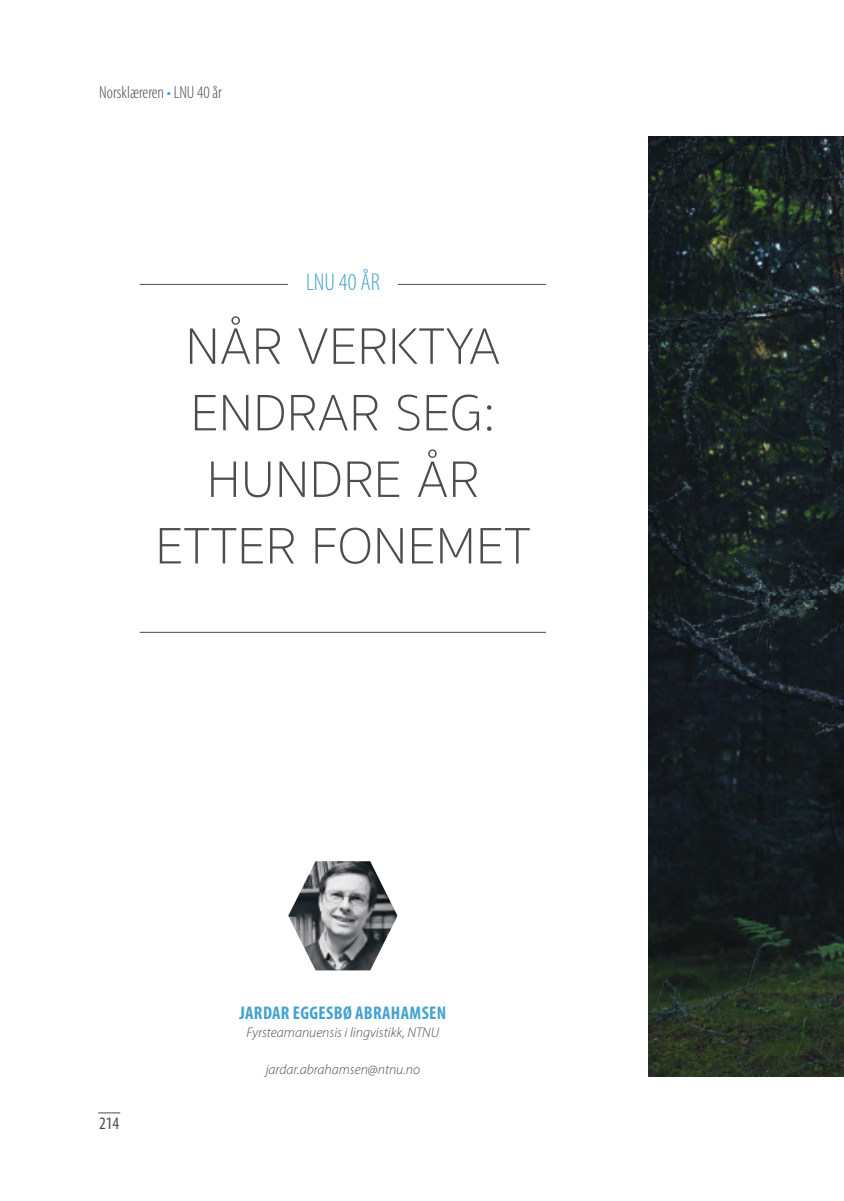
<style>
.page{position:relative;width:844px;height:1201px;background:#fff}
.page>*{position:absolute;margin:0;border:0;box-sizing:border-box;transform-origin:0 0}
.t1{font:300 condensed 24.5px "Myriad Pro";color:#43a2d1}
.t2{font:700 condensed 18.38px "Myriad Pro";letter-spacing:.02em;color:#43a2d1}
.t3{font:300 condensed 17.5px "Myriad Pro";color:#4a4d4e}
.t4{font:condensed 17.5px "Myriad Pro";color:#4a4d4e}
.t5{font:italic 300 14px "Myriad Pro";color:#4a4d4e}
.s1{color:#43a2d1}
</style>
<div class="page">
<svg style="left:190px;top:328px;width:25px;height:36px"></svg>
<svg style="left:221px;top:316px;width:29px;height:48px"></svg>
<svg style="left:256px;top:328px;width:24px;height:36px"></svg>
<svg style="left:298px;top:328px;width:29px;height:36px"></svg>
<svg style="left:333px;top:328px;width:21px;height:36px"></svg>
<svg style="left:362px;top:328px;width:23px;height:36px"></svg>
<svg style="left:392px;top:328px;width:107px;height:36px"></svg>
<svg style="left:195px;top:395px;width:21px;height:35px"></svg>
<svg style="left:223px;top:395px;width:25px;height:35px"></svg>
<svg style="left:257px;top:395px;width:27px;height:35px"></svg>
<svg style="left:291px;top:395px;width:86px;height:35px"></svg>
<svg style="left:398px;top:394px;width:21px;height:37px"></svg>
<svg style="left:426px;top:394px;width:53px;height:37px"></svg>
<svg style="left:487px;top:405px;width:4px;height:26px"></svg>
<svg style="left:211px;top:461px;width:25px;height:36px"></svg>
<svg style="left:245px;top:461px;width:25px;height:36px"></svg>
<svg style="left:279px;top:461px;width:25px;height:36px"></svg>
<svg style="left:314px;top:461px;width:26px;height:36px"></svg>
<svg style="left:347px;top:461px;width:24px;height:36px"></svg>
<svg style="left:378px;top:461px;width:21px;height:36px"></svg>
<svg style="left:418px;top:449px;width:29px;height:48px"></svg>
<svg style="left:453px;top:461px;width:24px;height:36px"></svg>
<svg style="left:160px;top:528px;width:76px;height:35px"></svg>
<svg style="left:242px;top:528px;width:21px;height:35px"></svg>
<svg style="left:270px;top:528px;width:24px;height:35px"></svg>
<svg style="left:315px;top:527px;width:55px;height:37px"></svg>
<svg style="left:377px;top:528px;width:25px;height:35px"></svg>
<svg style="left:412px;top:528px;width:21px;height:35px"></svg>
<svg style="left:440px;top:528px;width:31px;height:35px"></svg>
<svg style="left:480px;top:528px;width:49px;height:35px"></svg>
<hr style="left:140px;top:284px;width:406px;height:1px;background:#4a4d4e">
<hr style="left:140px;top:632px;width:406px;height:1px;background:#4a4d4e">
<img style="left:288px;top:861px;width:109px;height:109px">
<img style="left:648px;top:136px;width:195px;height:940px">
<div style="left:288px;top:271px;width:109px;height:30px;background:#fff"></div>
<svg style="left:98px;top:1112px;width:22px;height:1px"></svg>
<p class="t3" style="left:99px;top:82px;width:124px">Norsklæreren <span class="s1">•</span> LNU 40 år</p>
<h1 class="t1" style="left:306px;top:267px;width:75px">LNU 40 ÅR</h1>
<p class="t4" style="left:99px;top:1112px;width:22px">214</p>
<h2 class="t2" style="left:239px;top:1000px;width:208px">JARDAR EGGESBØ ABRAHAMSEN</h2>
<p class="t5" style="left:246px;top:1023px;width:194px">Fyrsteamanuensis i lingvistikk, NTNU</p>
<p class="t5" style="left:266px;top:1060px;width:156px">jardar.abrahamsen@ntnu.no</p>
</div>
